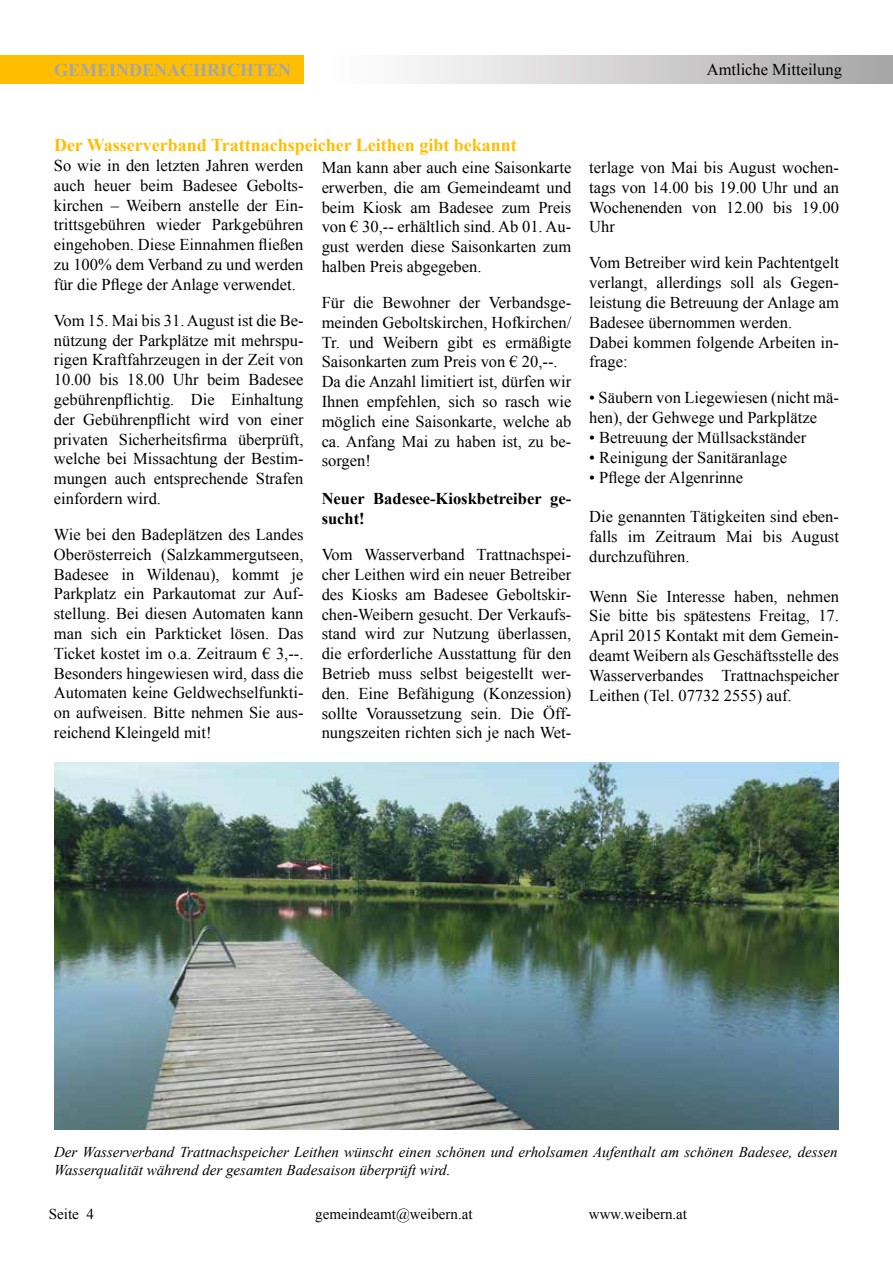
<style>
.page{position:relative;width:893px;height:1263px;background:#fff}
.page>*{position:absolute;margin:0;border:0;box-sizing:border-box;transform-origin:0 0}
.t1{font:700 18px "Times New Roman";color:#ffbe00}
.t2{font:700 18px "Times New Roman";color:#a6a6a6}
.t3{font:16.5px/19.8px "Times New Roman";color:#000;text-align:justify}
.t4{font:700 16.5px/19.8px "Times New Roman";color:#000}
.t5{font:italic 15px/18px "Times New Roman";color:#000}
.t6{font:15px "Times New Roman";color:#000}
</style>
<div class="page">
<div style="left:325px;top:55px;width:568px;height:29px;background:linear-gradient(to right,#fff,#a9a7a7)"></div>
<div style="left:0;top:55px;width:304px;height:29px;background:#ffbe01"></div>
<img style="left:54px;top:763px;width:785px;height:366px">
<p class="t2" style="left:54px;top:56px;width:239px">GEMEINDENACHRICHTEN</p>
<p class="t3" style="left:707px;top:59px;width:137px">Amtliche Mitteilung</p>
<p class="t1" style="left:54px;top:132px;width:464px">Der Wasserverband Trattnachspeicher Leithen gibt bekannt</p>
<p class="t3" style="left:54px;top:155px;width:251px">So wie in den letzten Jahren werden auch heuer beim Badesee Gebolts&shy;kirchen – Weibern anstelle der Ein&shy;trittsgebühren wieder Parkgebühren eingehoben. Diese Einnahmen fließen zu 100% dem Verband zu und werden für die Pflege der Anlage verwendet.</p>
<p class="t3" style="left:54px;top:310px;width:251px">Vom 15. Mai bis 31. August ist die Be&shy;nützung der Parkplätze mit mehrspu&shy;rigen Kraftfahrzeugen in der Zeit von 10.00 bis 18.00 Uhr beim Badesee gebührenpflichtig. Die Einhaltung der Gebührenpflicht wird von einer privaten Sicherheitsfirma überprüft, welche bei Missachtung der Bestim&shy;mungen auch entsprechende Strafen einfordern wird.</p>
<p class="t3" style="left:54px;top:524px;width:251px">Wie bei den Badeplätzen des Landes Oberösterreich (Salzkammergutseen, Badesee in Wildenau), kommt je Parkplatz ein Parkautomat zur Auf&shy;stellung. Bei diesen Automaten kann man sich ein Parkticket lösen. Das Ticket kostet im o.a. Zeitraum € 3,--.<br>Besonders hingewiesen wird, dass die Automaten keine Geldwechselfunkti&shy;on aufweisen. Bitte nehmen Sie aus&shy;reichend Kleingeld mit!</p>
<p class="t3" style="left:322px;top:157px;width:251px">Man kann aber auch eine Saisonkarte erwerben, die am Gemeindeamt und beim Kiosk am Badesee zum Preis von € 30,-- erhältlich sind. Ab 01. Au&shy;gust werden diese Saisonkarten zum halben Preis abgegeben.</p>
<p class="t3" style="left:322px;top:292px;width:251px;text-align:left">Für die Bewohner der Verbandsge&shy;meinden Geboltskirchen, Hofkirchen/<br>Tr. und Weibern gibt es ermäßigte<br>Saisonkarten zum Preis von € 20,--.<br>Da die Anzahl limitiert ist, dürfen wir<br>Ihnen empfehlen, sich so rasch wie möglich eine Saisonkarte, welche ab ca. Anfang Mai zu haben ist, zu be&shy;sorgen!</p>
<p class="t4" style="left:322px;top:488px;width:251px">Neuer Badesee-Kioskbetreiber ge&shy;sucht!</p>
<p class="t3" style="left:322px;top:544px;width:251px">Vom Wasserverband Trattnachspei&shy;cher Leithen wird ein neuer Betreiber des Kiosks am Badesee Geboltskir&shy;chen-Weibern gesucht. Der Verkaufs&shy;stand wird zur Nutzung überlassen, die erforderliche Ausstattung für den Betrieb muss selbst beigestellt wer&shy;den. Eine Befähigung (Konzession) sollte Voraussetzung sein. Die Öff&shy;nungszeiten richten sich je nach Wet-</p>
<p class="t3" style="left:589px;top:157px;width:251px">terlage von Mai bis August wochen&shy;tags von 14.00 bis 19.00 Uhr und an Wochenenden von 12.00 bis 19.00<br>Uhr</p>
<p class="t3" style="left:589px;top:252px;width:251px;text-align:left">Vom Betreiber wird kein Pachtentgelt verlangt, allerdings soll als Gegen&shy;leistung die Betreuung der Anlage am<br>Badesee übernommen werden.<br>Dabei kommen folgende Arbeiten in&shy;frage:</p>
<p class="t3" style="left:589px;top:387px;width:251px">• Säubern von Liegewiesen (nicht mä&shy;hen), der Gehwege und Parkplätze</p>
<p class="t3" style="left:589px;top:427px;width:219px">• Betreuung der Müllsackständer</p>
<p class="t3" style="left:589px;top:447px;width:199px">• Reinigung der Sanitäranlage</p>
<p class="t3" style="left:589px;top:467px;width:155px">• Pflege der Algenrinne</p>
<p class="t3" style="left:589px;top:506px;width:251px">Die genannten Tätigkeiten sind eben&shy;falls im Zeitraum Mai bis August durchzuführen.</p>
<p class="t3" style="left:589px;top:585px;width:251px">Wenn Sie Interesse haben, nehmen Sie bitte bis spätestens Freitag, 17.<br>April 2015 Kontakt mit dem Gemein&shy;deamt Weibern als Geschäftsstelle des Wasserverbandes Trattnachspeicher Leithen (Tel. 07732 2555) auf.</p>
<p class="t5" style="left:54px;top:1142px;width:785px">Der Wasserverband Trattnachspeicher Leithen wünscht einen schönen und erholsamen Aufenthalt am schönen Badesee, dessen<br>Wasserqualität während der gesamten Badesaison überprüft wird.</p>
<p class="t6" style="left:49px;top:1203px;width:46px">Seite 4</p>
<p class="t6" style="left:315px;top:1203px;width:159px">gemeindeamt@weibern.at</p>
<p class="t6" style="left:589px;top:1203px;width:100px">www.weibern.at</p>
</div>
